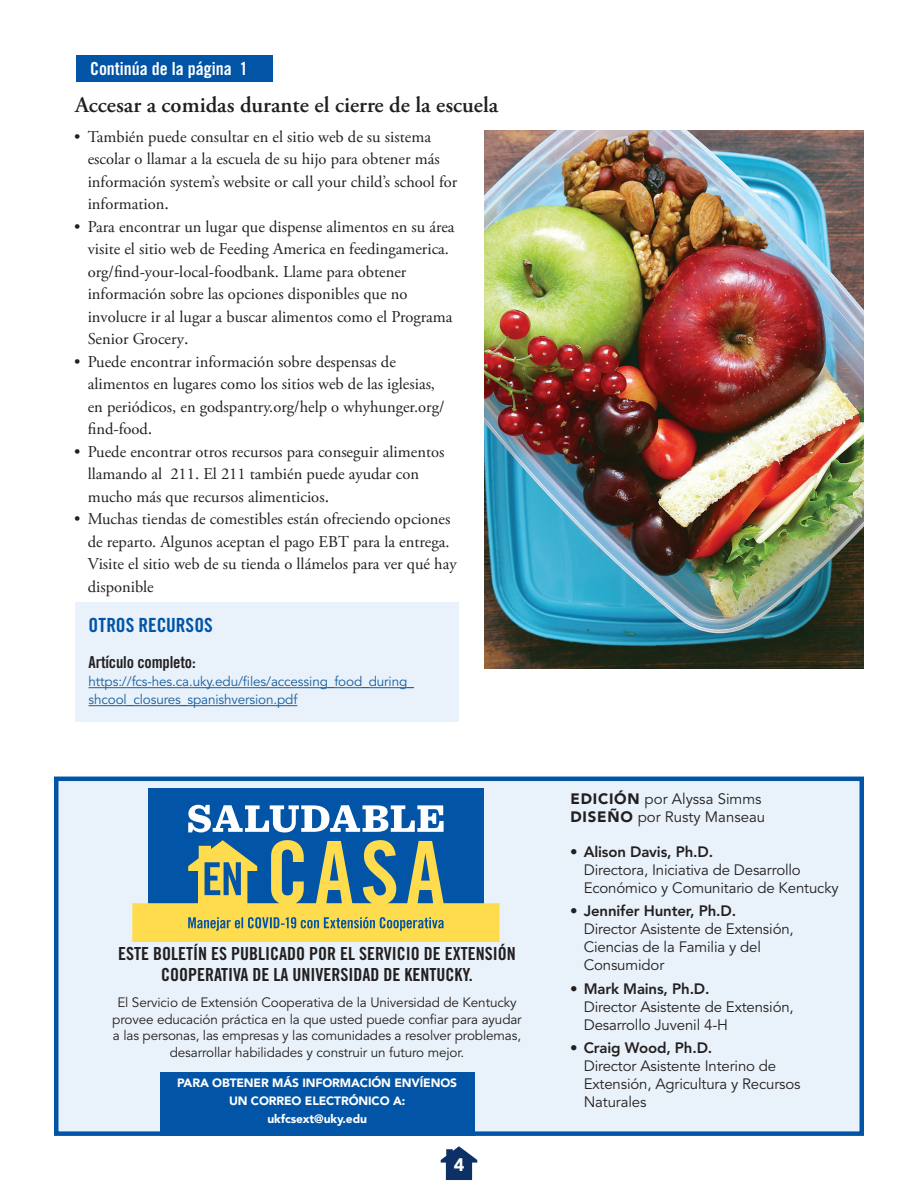
<style>
.page{position:relative;width:918px;height:1188px;background:#fff}
.page>*{position:absolute;margin:0;border:0;box-sizing:border-box;transform-origin:0 0}
.Subhead{font:600 22.5px "Adobe Garamond Pro";color:#231f20}
.Body{font:19.5px "Trade Gothic LT Pro Bd Cn 20";color:#0154a6}
.Resouces_heading{font:18px/21px "Trade Gothic LT Pro Bd Cn 20";color:#231f20;text-align:center}
.Body-2{font:18px "Trade Gothic LT Pro Bd Cn 20";color:#fff}
.t1{font:900 18px "Avenir LT Std";color:#fff}
.t2{font:16.5px/22.5px "Adobe Garamond Pro";color:#231f20}
.Body-3{font:16.5px "Trade Gothic LT Pro Bd Cn 20";letter-spacing:-.01em;color:#231f20}
.t3{font:15px/18px "Avenir LT Std";letter-spacing:-.01em;color:#231f20}
.Resouces_heading-2{font:13.5px/16.5px "Avenir LT Std";letter-spacing:-.01em;color:#231f20;text-align:center}
.Body-4{font:13.5px/18px "Avenir LT Std";letter-spacing:-.01em;color:#175d9e}
.Resouces_heading-3{font:900 12px/18px "Avenir LT Std";letter-spacing:-.01em;color:#fff;text-align:center}
.s1{font-size:18px}
.s2{font-weight:900}
.s3{font-weight:800}
</style>
<div class="page">
<svg style="left:441px;top:1146px;width:36px;height:34px"></svg>
<div style="left:56px;top:779px;width:806px;height:355px;background:#e9f2fa"></div>
<div style="left:160px;top:1072px;width:314px;height:64px;background:#0154a6"></div>
<div style="left:54px;top:777px;width:810px;height:359px;border:4px solid #0154a6"></div>
<div style="left:148px;top:788px;width:336px;height:115px;background:#0154a6"></div>
<svg style="left:188px;top:805px;width:256px;height:27px"></svg>
<svg style="left:132px;top:840px;width:368px;height:102px"></svg>
<div style="left:76px;top:56px;width:197px;height:26px;background:#0154a6"></div>
<div style="left:75px;top:603px;width:384px;height:119px;background:#e9f2fa"></div>
<hr style="left:89px;top:687px;width:325px;height:1px;background:#175d9e">
<hr style="left:89px;top:705px;width:208px;height:1px;background:#175d9e">
<img style="left:485px;top:130px;width:379px;height:539px">
<p class="Body-2" style="left:90px;top:58px;width:159px">Continúa de la página 1</p>
<p class="Subhead" style="left:75px;top:92px;width:425px">Accesar a comidas durante el cierre de la escuela</p>
<p class="t2" style="left:88px;top:126px;width:371px;text-indent:-14px">• También puede consultar en el sitio web de su sistema escolar o llamar a la escuela de su hijo para obtener más información system’s website or call your child’s school for information<span class="s1">.</span></p>
<p class="t2" style="left:88px;top:216px;width:368px;text-indent:-14px">• Para encontrar un lugar que dispense alimentos en su área visite el sitio web de Feeding America en feedingamerica. org/find-your-local-foodbank. Llame para obtener información sobre las opciones disponibles que no involucre ir al lugar a buscar alimentos como el Programa Senior Grocery<span class="s1">.</span></p>
<p class="t2" style="left:88px;top:351px;width:358px;text-indent:-14px">• Puede encontrar información sobre despensas de alimentos en lugares como los sitios web de las iglesias, en periódicos, en godspantry.org/help o whyhunger.org/ find-food<span class="s1">.</span></p>
<p class="t2" style="left:88px;top:441px;width:358px;text-indent:-14px">• Puede encontrar otros recursos para conseguir alimentos llamando al 211. El 211 también puede ayudar con mucho más que recursos alimenticios<span class="s1">.</span></p>
<p class="t2" style="left:88px;top:509px;width:370px;text-indent:-14px">• Muchas tiendas de comestibles están ofreciendo opciones de reparto. Algunos aceptan el pago EBT para la entrega.<br>Visite el sitio web de su tienda o llámelos para ver qué hay disponible</p>
<p class="Body" style="left:89px;top:614px;width:126px">OTROS RECURSOS</p>
<p class="Body-3" style="left:89px;top:652px;width:109px">Artículo completo:</p>
<p class="Body-4" style="left:89px;top:673px;width:327px">https://fcs-hes.ca.uky.edu/files/accessing_food_during_ shcool_closures_spanishversion.pdf</p>
<p class="Resouces_heading" style="left:118px;top:943px;width:399px">ESTE BOLETÍN ES PUBLICADO POR EL SERVICIO DE EXTENSIÓN<br>COOPERATIVA DE LA UNIVERSIDAD DE KENTUCKY.</p>
<p class="Resouces_heading-2" style="left:112px;top:995px;width:411px">El Servicio de Extensión Cooperativa de la Universidad de Kentucky provee educación práctica en la que usted puede confiar para ayudar a las personas, las empresas y las comunidades a resolver problemas, desarrollar habilidades y construir un futuro mejor.</p>
<p class="Resouces_heading-3" style="left:177px;top:1074px;width:281px">PARA OBTENER MÁS INFORMACIÓN ENVÍENOS<br>UN CORREO ELECTRÓNICO A:</p>
<p class="Resouces_heading-3" style="left:267px;top:1110px;width:101px">ukfcsext@uky.edu</p>
<p class="t1" style="left:454px;top:1154px;width:12px">4</p>
<p class="t3" style="left:570px;top:790px;width:193px"><span class="s2">EDICIÓN</span> por Alyssa Simms</p>
<p class="t3" style="left:570px;top:808px;width:196px"><span class="s2">DISEÑO</span> por Rusty Manseau</p>
<p class="t3" style="left:584px;top:843px;width:256px;text-indent:-14px"><span class="s3">• Alison Davis, Ph.D.<br></span>Directora, Iniciativa de Desarrollo<br>Económico y Comunitario de Kentucky</p>
<p class="t3" style="left:584px;top:903px;width:212px;text-indent:-14px"><span class="s3">• Jennifer Hunter, Ph.D.<br></span>Director Asistente de Extensión,<br>Ciencias de la Familia y del<br>Consumidor</p>
<p class="t3" style="left:584px;top:980px;width:212px;text-indent:-14px"><span class="s3">• Mark Mains, Ph.D.<br></span>Director Asistente de Extensión,<br>Desarrollo Juvenil 4-H</p>
<p class="t3" style="left:584px;top:1039px;width:218px;text-indent:-14px"><span class="s3">• Craig Wood, Ph.D.<br></span>Director Asistente Interino de<br>Extensión, Agricultura y Recursos<br>Naturales</p>
</div>
